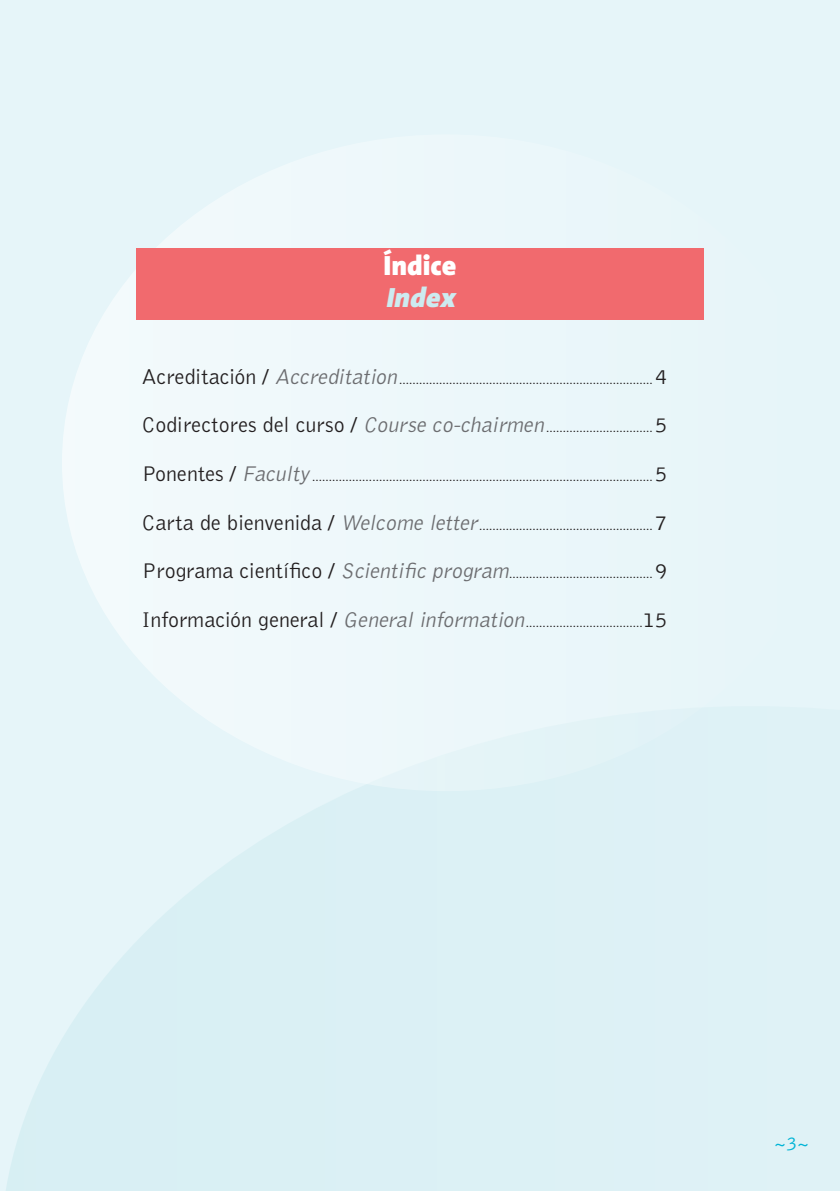
<style>
.page{position:relative;width:840px;height:1191px;background:#fff}
.page>*{position:absolute;margin:0;border:0;box-sizing:border-box;transform-origin:0 0}
.t1{font:900 28px "The Sans";color:#fff}
.t2{font:italic 900 28px "The Sans";color:#cdebf0}
.t3{font:300 20px "Bell Gothic Std";color:#00b4d6}
.t4{font:300 12px "Bell Gothic Std";color:#231f20}
.s1{font-size:22px}
.s2{font-style:italic;font-size:22px;color:#6c6d70}
</style>
<div class="page">
<div style="left:0;top:0;width:839px;height:1191px;background:#e6f5f9"></div>
<svg style="left:6px;top:785px;width:431px;height:406px;fill:#dbf0f5"></svg>
<div style="left:62px;top:134px;width:767px;height:657px;background:#edf7fa;border-radius:50%"></div>
<div style="left:136px;top:248px;width:567px;height:71px;background:#f16a6e"></div>
<h1 class="t1" style="left:383px;top:241px;width:75px">Índice</h1>
<h1 class="t2" style="left:385px;top:273px;width:79px">Index</h1>
<p class="t4" style="left:142px;top:373px;width:526px"><span class="s1">Acreditación /</span> <span class="s2">Accreditation</span>............................................................................ <span class="s1">4</span></p>
<p class="t4" style="left:142px;top:422px;width:526px"><span class="s1">Codirectores del curso /</span> <span class="s2">Course co-chairmen</span>................................ <span class="s1">5</span></p>
<p class="t4" style="left:142px;top:470px;width:526px"><span class="s1">Ponentes /</span> <span class="s2">Faculty</span>...................................................................................................... <span class="s1">5</span></p>
<p class="t4" style="left:142px;top:519px;width:526px"><span class="s1">Carta de bienvenida /</span> <span class="s2">Welcome letter</span>.................................................... <span class="s1">7</span></p>
<p class="t4" style="left:142px;top:568px;width:526px"><span class="s1">Programa científico /</span> <span class="s2">Scientific program</span>........................................... <span class="s1">9</span></p>
<p class="t4" style="left:142px;top:616px;width:526px"><span class="s1">Información general /</span> <span class="s2">General information</span>...................................<span class="s1">15</span></p>
<h2 class="t3" style="left:773px;top:1133px;width:37px">~3~</h2>
</div>
